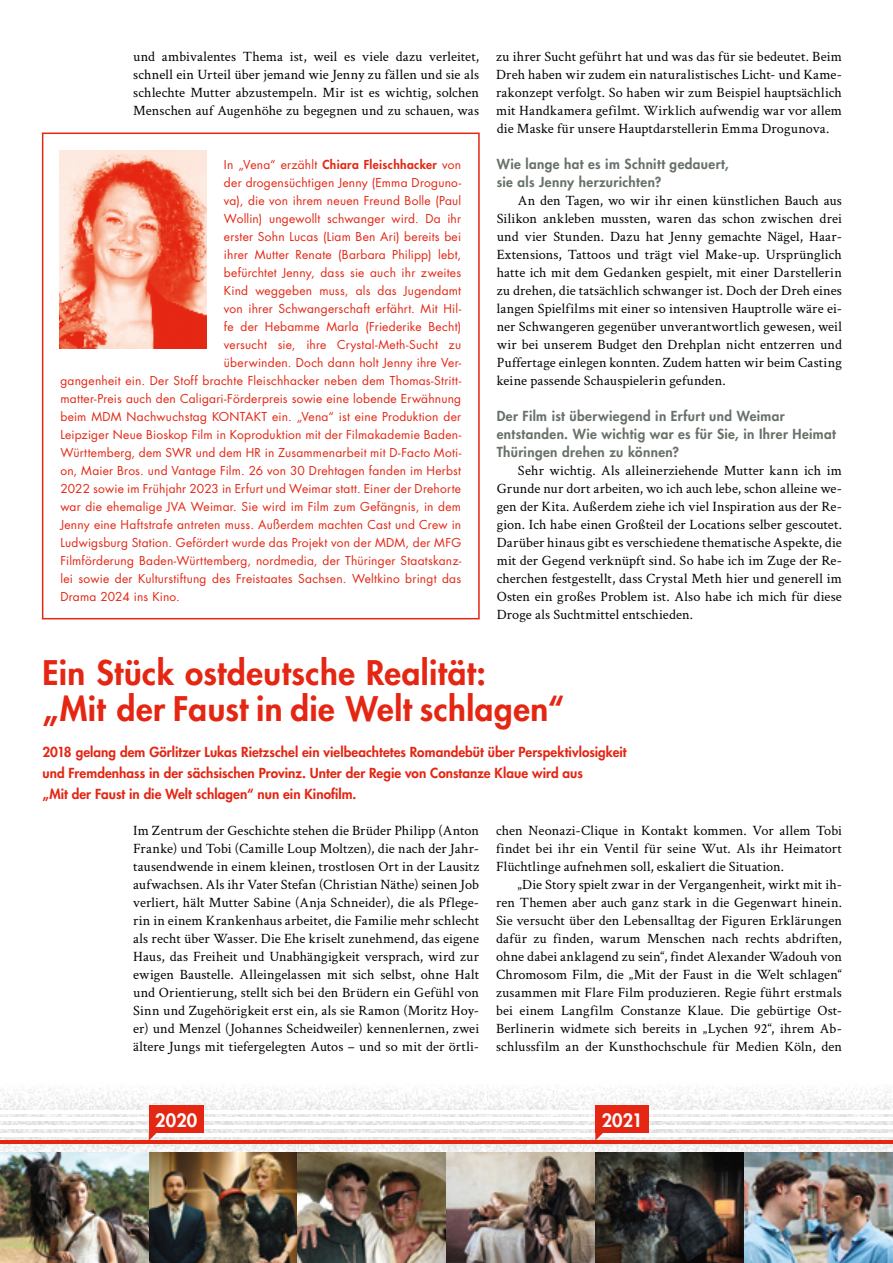
<style>
.page{position:relative;width:893px;height:1263px;background:#fff}
.page>*{position:absolute;margin:0;border:0;box-sizing:border-box;transform-origin:0 0}
._3_Head_groß{font:800 33px/36px "Futura Std";letter-spacing:.015em;color:#e42613}
.P_Film{font:800 18px "Futura Std";letter-spacing:.01em;color:#fff}
.Text_mit_Einzug{font:14.25px/18px "Crimson Text";letter-spacing:.01em;color:#000;text-align:justify}
.Text{font:14.25px/18px "Crimson Text";letter-spacing:.005em;color:#000;text-align:justify}
.Teaser_NEU{font:800 13.5px/21px "Futura Std";letter-spacing:.005em;color:#e42613}
.Interview_Frage{font:800 13.5px/18px "Futura Std";letter-spacing:.03em;color:#677269}
.Text_Infos{font:12px "Futura Std";letter-spacing:.02em;color:#e42613}
.Text_Infos-2{font:800 12px "Futura Std";letter-spacing:.03em;color:#e42613}
.s1{font-weight:400}
</style>
<div class="page">
<div style="left:42px;top:133px;width:438px;height:486px;border:2px solid #e42613"></div>
<img style="left:60px;top:151px;width:147px;height:198px">
<div style="left:0;top:1082px;width:893px;height:90px;background:#677269;opacity:.4"></div>
<hr style="left:0;top:1141px;width:893px;height:3px;background:#e42613">
<hr style="left:0;top:1133px;width:893px;height:3px;background:#fff">
<hr style="left:0;top:1125px;width:893px;height:3px;background:#fff">
<hr style="left:0;top:1117px;width:893px;height:4px;background:#fff">
<hr style="left:0;top:1110px;width:893px;height:3px;background:#fff">
<img style="left:0;top:1152px;width:893px;height:111px">
<svg style="left:595px;top:1133px;width:8px;height:8px"></svg>
<div style="left:595px;top:1105px;width:54px;height:28px;background:#e42613"></div>
<svg style="left:149px;top:1133px;width:8px;height:8px"></svg>
<div style="left:149px;top:1105px;width:55px;height:28px;background:#e42613"></div>
<p class="Text_mit_Einzug" style="left:133px;top:46px;width:347px">und ambivalentes Thema ist, weil es viele dazu verleitet, schnell ein Urteil über jemand wie Jenny zu fällen und sie als schlechte Mutter abzustempeln. Mir ist es wichtig, solchen Menschen auf Augenhöhe zu begegnen und zu schauen, was</p>
<p class="Text_mit_Einzug" style="left:496px;top:46px;width:347px">zu ihrer Sucht geführt hat und was das für sie bedeutet. Beim Dreh haben wir zudem ein naturalistisches Licht- und Kame&shy;rakonzept verfolgt. So haben wir zum Beispiel hauptsächlich mit Handkamera gefilmt. Wirklich aufwendig war vor allem die Maske für unsere Hauptdarstellerin Emma Drogunova.</p>
<p class="Interview_Frage" style="left:497px;top:155px;width:234px">Wie lange hat es im Schnitt gedauert, sie als Jenny herzurichten?</p>
<p class="Text_mit_Einzug" style="left:497px;top:190px;width:347px;text-indent:21px">An den Tagen, wo wir ihr einen künstlichen Bauch aus Silikon ankleben mussten, waren das schon zwischen drei und vier Stunden. Dazu hat Jenny gemachte Nägel, Haar-Extensions, Tattoos und trägt viel Make-up. Ursprünglich hatte ich mit dem Gedanken gespielt, mit einer Darstellerin zu drehen, die tatsächlich schwanger ist. Doch der Dreh eines langen Spielfilms mit einer so intensiven Hauptrolle wäre ei&shy;ner Schwangeren gegenüber unverantwortlich gewesen, weil wir bei unserem Budget den Drehplan nicht entzerren und Puffertage einlegen konnten. Zudem hatten wir beim Casting keine passende Schauspielerin gefunden.</p>
<p class="Interview_Frage" style="left:497px;top:407px;width:341px">Der Film ist überwiegend in Erfurt und Weimar entstanden. Wie wichtig war es für Sie, in Ihrer Heimat<br>Thüringen drehen zu können?</p>
<p class="Text_mit_Einzug" style="left:497px;top:460px;width:347px;text-indent:21px">Sehr wichtig. Als alleinerziehende Mutter kann ich im Grunde nur dort arbeiten, wo ich auch lebe, schon alleine we&shy;gen der Kita. Außerdem ziehe ich viel Inspiration aus der Re&shy;gion. Ich habe einen Großteil der Locations selber gescoutet.<br>Darüber hinaus gibt es verschiedene thematische Aspekte, die mit der Gegend verknüpft sind. So habe ich im Zuge der Re&shy;cherchen festgestellt, dass Crystal Meth hier und generell im Osten ein großes Problem ist. Also habe ich mich für diese Droge als Suchtmittel entschieden.</p>
<p class="Text_Infos-2" style="left:224px;top:156px;width:239px"><span class="s1">In „Vena“ erzählt</span> Chiara Fleischhacker <span class="s1">von</span></p>
<p class="Text_Infos" style="left:224px;top:174px;width:239px">der drogensüchtigen Jenny (Emma Droguno-</p>
<p class="Text_Infos" style="left:224px;top:192px;width:239px">va), die von ihrem neuen Freund Bolle (Paul</p>
<p class="Text_Infos" style="left:224px;top:210px;width:239px">Wollin) ungewollt schwanger wird. Da ihr</p>
<p class="Text_Infos" style="left:224px;top:228px;width:239px">erster Sohn Lucas (Liam Ben Ari) bereits bei</p>
<p class="Text_Infos" style="left:224px;top:246px;width:239px">ihrer Mutter Renate (Barbara Philipp) lebt,</p>
<p class="Text_Infos" style="left:224px;top:264px;width:239px">befürchtet Jenny, dass sie auch ihr zweites</p>
<p class="Text_Infos" style="left:224px;top:282px;width:239px">Kind weggeben muss, als das Jugendamt</p>
<p class="Text_Infos" style="left:224px;top:300px;width:239px">von ihrer Schwangerschaft erfährt. Mit Hil-</p>
<p class="Text_Infos" style="left:224px;top:318px;width:239px">fe der Hebamme Marla (Friederike Becht)</p>
<p class="Text_Infos" style="left:224px;top:336px;width:239px">versucht sie, ihre Crystal-Meth-Sucht zu</p>
<p class="Text_Infos" style="left:224px;top:354px;width:239px">überwinden. Doch dann holt Jenny ihre Ver-</p>
<p class="Text_Infos" style="left:60px;top:372px;width:402px">gangenheit ein. Der Stoff brachte Fleischhacker neben dem Thomas-Stritt-</p>
<p class="Text_Infos" style="left:60px;top:390px;width:402px">matter-Preis auch den Caligari-Förderpreis sowie eine lobende Erwähnung</p>
<p class="Text_Infos" style="left:60px;top:408px;width:402px">beim MDM Nachwuchstag KONTAKT ein. „Vena“ ist eine Produktion der</p>
<p class="Text_Infos" style="left:60px;top:426px;width:402px">Leipziger Neue Bioskop Film in Koproduktion mit der Filmakademie Baden-</p>
<p class="Text_Infos" style="left:60px;top:444px;width:402px">Württemberg, dem SWR und dem HR in Zusammenarbeit mit D-Facto Moti-</p>
<p class="Text_Infos" style="left:60px;top:462px;width:402px">on, Maier Bros. und Vantage Film. 26 von 30 Drehtagen fanden im Herbst</p>
<p class="Text_Infos" style="left:60px;top:480px;width:402px">2022 sowie im Frühjahr 2023 in Erfurt und Weimar statt. Einer der Drehorte</p>
<p class="Text_Infos" style="left:60px;top:498px;width:402px">war die ehemalige JVA Weimar. Sie wird im Film zum Gefängnis, in dem</p>
<p class="Text_Infos" style="left:60px;top:516px;width:402px">Jenny eine Haftstrafe antreten muss. Außerdem machten Cast und Crew in</p>
<p class="Text_Infos" style="left:60px;top:534px;width:402px">Ludwigsburg Station. Gefördert wurde das Projekt von der MDM, der MFG</p>
<p class="Text_Infos" style="left:60px;top:552px;width:402px">Filmförderung Baden-Württemberg, nordmedia, der Thüringer Staatskanz-</p>
<p class="Text_Infos" style="left:60px;top:570px;width:402px">lei sowie der Kulturstiftung des Freistaates Sachsen. Weltkino bringt das</p>
<p class="Text_Infos" style="left:60px;top:588px;width:121px">Drama 2024 ins Kino.</p>
<p class="_3_Head_groß" style="left:43px;top:655px;width:523px">Ein Stück ostdeutsche Realität:<br>„Mit der Faust in die Welt schlagen“</p>
<p class="Teaser_NEU" style="left:43px;top:741px;width:586px">2018 gelang dem Görlitzer Lukas Rietzschel ein vielbeachtetes Romandebüt über Perspektivlosigkeit und Fremdenhass in der sächsischen Provinz. Unter der Regie von Constanze Klaue wird aus<br>„Mit der Faust in die Welt schlagen“ nun ein Kinofilm.</p>
<p class="Text" style="left:133px;top:820px;width:347px">Im Zentrum der Geschichte stehen die Brüder Philipp (Anton Franke) und Tobi (Camille Loup Moltzen), die nach der Jahr&shy;tausendwende in einem kleinen, trostlosen Ort in der Lausitz aufwachsen. Als ihr Vater Stefan (Christian Näthe) seinen Job verliert, hält Mutter Sabine (Anja Schneider), die als Pflege&shy;rin in einem Krankenhaus arbeitet, die Familie mehr schlecht als recht über Wasser. Die Ehe kriselt zunehmend, das eigene Haus, das Freiheit und Unabhängigkeit versprach, wird zur ewigen Baustelle. Alleingelassen mit sich selbst, ohne Halt und Orientierung, stellt sich bei den Brüdern ein Gefühl von Sinn und Zugehörigkeit erst ein, als sie Ramon (Moritz Hoy&shy;er) und Menzel (Johannes Scheidweiler) kennenlernen, zwei ältere Jungs mit tiefergelegten Autos – und so mit der örtli-</p>
<p class="Text" style="left:496px;top:820px;width:347px">chen Neonazi-Clique in Kontakt kommen. Vor allem Tobi findet bei ihr ein Ventil für seine Wut. Als ihr Heimatort Flüchtlinge aufnehmen soll, eskaliert die Situation.</p>
<p class="Text_mit_Einzug" style="left:496px;top:874px;width:347px;text-indent:21px">„Die Story spielt zwar in der Vergangenheit, wirkt mit ih&shy;ren Themen aber auch ganz stark in die Gegenwart hinein.<br>Sie versucht über den Lebensalltag der Figuren Erklärungen dafür zu finden, warum Menschen nach rechts abdriften, ohne dabei anklagend zu sein“, findet Alexander Wadouh von Chromosom Film, die „Mit der Faust in die Welt schlagen“ zusammen mit Flare Film produzieren. Regie führt erstmals bei einem Langfilm Constanze Klaue. Die gebürtige Ost-Berlinerin widmete sich bereits in „Lychen 92“, ihrem Ab&shy;schlussfilm an der Kunsthochschule für Medien Köln, den</p>
<p class="P_Film" style="left:155px;top:1108px;width:44px">2020</p>
<p class="P_Film" style="left:602px;top:1108px;width:42px">2021</p>
</div>
